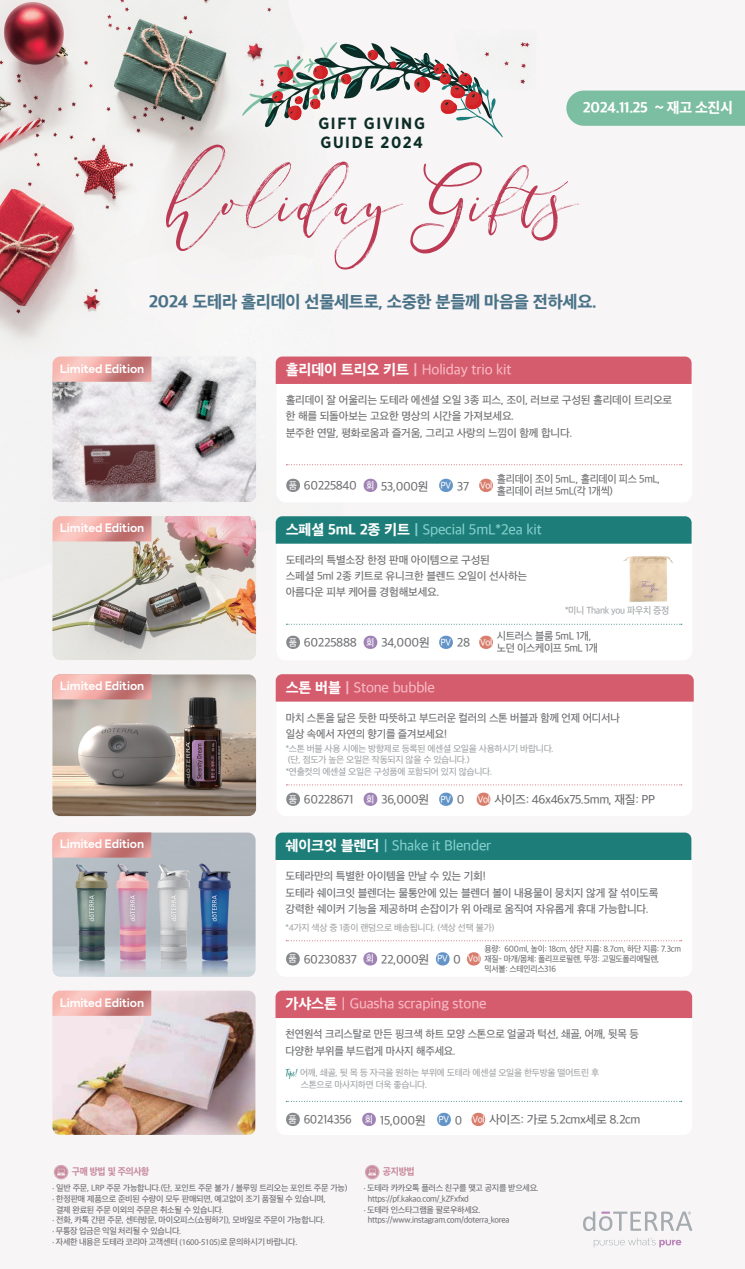
<style>
.page{position:relative;width:745px;height:1269px;background:#fff}
.page>*{position:absolute;margin:0;border:0;box-sizing:border-box;transform-origin:0 0}
.t1{font:118.25px "Festive Script Rough Ink";color:#bc3a54}
.t2{font:17.5px "Apple SD Gothic Neo EB00";letter-spacing:-.02em;color:#4a7287}
.t3{font:700 16.25px/19px "Gotham Narrow";letter-spacing:.1em;color:#0c2d25}
.t4{font:15px "Apple SD Gothic Neo M00";letter-spacing:-.01em;color:#f8bac6}
.t5{font:15px "Apple SD Gothic Neo M00";letter-spacing:-.01em;color:#84cfcb}
.t6{font:15px "Apple SD Gothic Neo EB00";letter-spacing:-.03em;color:#fff}
.t7{font:12.5px "Apple SD Gothic Neo M00";letter-spacing:-.03em;color:#6c6d70}
.t8{font:12.5px "Apple SD Gothic Neo M00";letter-spacing:-.03em;color:#6c6d70;scale:.95 1}
.t9{font:700 11.62px "LINE Seed Sans KR";letter-spacing:-.01em;color:#fff}
.t10{font:11.25px/16.2px "Apple SD Gothic Neo M00";letter-spacing:-.02em;color:#6c6d70}
.t11{font:11.25px/12.5px "Apple SD Gothic Neo M00";letter-spacing:-.02em;color:#6c6d70;scale:.95 1}
.t12{font:10px "Apple SD Gothic Neo M00";letter-spacing:-.03em;color:#fff;scale:.95 1}
.t13{font:10px "Apple SD Gothic Neo M00";letter-spacing:-.03em;color:#a2a4a7;scale:.95 1}
.t14{font:10px "Apple SD Gothic Neo EB00";letter-spacing:-.03em;color:#c98c9f;scale:.94 1}
.t15{font:9.38px/11.2px "Apple SD Gothic Neo M00";letter-spacing:-.03em;color:#a2a4a7}
.t16{font:8.75px "Apple SD Gothic Neo M00";letter-spacing:-.03em;color:#6c6d70}
.t17{font:8.75px/10px "Apple SD Gothic Neo M00";letter-spacing:-.03em;color:#6c6d70;scale:.95 1}
.s1{font-family:"Apple SD Gothic Neo EB00";color:#fff}
.s2{font-family:"Apple SD Gothic Neo EB00"}
.s3{font-size:10px;color:#fff}
.s4{font-size:12.5px;color:#6c6d70}
.s5{font-family:"Hello Beautiful";font-size:11.25px;color:#1d7d79}
.s6{font-family:"Myriad Pro"}
</style>
<div class="page">
<img style="left:0;top:0;width:744px;height:1248px">
<div style="left:566px;top:91px;width:178px;height:35px;background:#7cbea1"></div>
<svg style="left:242px;top:42px;width:260px;height:96px"></svg>
<svg style="left:54px;top:1165px;width:14px;height:14px"></svg>
<div style="left:365px;top:1165px;width:14px;height:14px;background:#d7aab8;border-radius:50%"></div>
<svg style="left:365px;top:1165px;width:13px;height:14px"></svg>
<svg style="left:582px;top:1211px;width:110px;height:20px"></svg>
<svg style="left:593px;top:1238px;width:88px;height:9px"></svg>
<img style="left:52px;top:356px;width:204px;height:146px">
<div style="left:276px;top:368px;width:416px;height:134px;background:#fff;border-radius:10px"></div>
<div style="left:275px;top:356px;width:416px;height:28px;background:#d55c6c"></div>
<svg style="left:286px;top:464px;width:395px;height:1px"></svg>
<svg style="left:286px;top:478px;width:14px;height:14px"></svg>
<svg style="left:363px;top:478px;width:14px;height:14px"></svg>
<svg style="left:439px;top:478px;width:13px;height:14px"></svg>
<svg style="left:479px;top:478px;width:13px;height:14px"></svg>
<img style="left:52px;top:674px;width:204px;height:142px">
<div style="left:276px;top:686px;width:416px;height:130px;background:#fff;border-radius:10px"></div>
<div style="left:275px;top:674px;width:418px;height:27px;background:#d55c6c"></div>
<svg style="left:286px;top:784px;width:395px;height:22px"></svg>
<svg style="left:53px;top:674px;width:98px;height:25px"></svg>
<img style="left:52px;top:516px;width:204px;height:144px">
<div style="left:276px;top:528px;width:416px;height:132px;background:#fff;border-radius:10px"></div>
<svg style="left:275px;top:516px;width:416px;height:28px"></svg>
<svg style="left:286px;top:624px;width:395px;height:1px"></svg>
<svg style="left:286px;top:635px;width:14px;height:14px"></svg>
<svg style="left:363px;top:635px;width:14px;height:14px"></svg>
<svg style="left:439px;top:635px;width:13px;height:14px"></svg>
<svg style="left:479px;top:635px;width:13px;height:14px"></svg>
<img style="left:622px;top:538px;width:53px;height:64px">
<svg style="left:53px;top:516px;width:98px;height:25px"></svg>
<svg style="left:53px;top:356px;width:98px;height:26px"></svg>
<div style="left:276px;top:1002px;width:415px;height:133px;background:#fff;border-radius:10px"></div>
<div style="left:275px;top:990px;width:416px;height:28px;background:#d55c6c"></div>
<svg style="left:286px;top:1101px;width:395px;height:1px"></svg>
<svg style="left:286px;top:1112px;width:14px;height:14px"></svg>
<svg style="left:362px;top:1112px;width:14px;height:14px"></svg>
<svg style="left:437px;top:1112px;width:13px;height:14px"></svg>
<svg style="left:471px;top:1112px;width:14px;height:14px"></svg>
<img style="left:52px;top:990px;width:203px;height:145px">
<svg style="left:52px;top:990px;width:99px;height:26px"></svg>
<img style="left:52px;top:832px;width:203px;height:145px">
<div style="left:276px;top:844px;width:415px;height:133px;background:#fff;border-radius:9px"></div>
<div style="left:275px;top:832px;width:416px;height:28px;background:#1d7d79"></div>
<svg style="left:286px;top:940px;width:395px;height:1px"></svg>
<svg style="left:286px;top:952px;width:14px;height:14px"></svg>
<svg style="left:363px;top:952px;width:14px;height:14px"></svg>
<svg style="left:435px;top:952px;width:14px;height:14px"></svg>
<svg style="left:467px;top:952px;width:13px;height:14px"></svg>
<svg style="left:52px;top:832px;width:99px;height:25px"></svg>
<h3 class="t6" style="left:582px;top:97px;width:151px">2024.11.25 ~ 재고 소진시</h3>
<h3 class="t3" style="left:318px;top:114px;width:108px">GIFT GIVING<br>GUIDE 2024</h3>
<h1 class="t1" style="left:173px;top:134px;width:407px">holiday Gifts</h1>
<h2 class="t2" style="left:149px;top:288px;width:449px">2024 도테라 홀리데이 선물세트로, 소중한 분들께 마음을 전하세요.</h2>
<p class="t9" style="left:60px;top:363px;width:86px">Limited Edition</p>
<h3 class="t4" style="left:285px;top:359px;width:227px"><span class="s1">홀리데이 트리오 키트</span><span class="s2">ㅣ</span>Holiday trio kit</h3>
<p class="t10" style="left:285px;top:391px;width:388px">홀리데이 잘 어울리는 도테라 에센셜 오일 3종 피스, 조이, 러브로 구성된 홀리데이 트리오로 한 해를 되돌아보는 고요한 명상의 시간을 가져보세요.<br>분주한 연말, 평화로움과 즐거움, 그리고 사랑의 느낌이 함께 합니다.</p>
<p class="t7" style="left:288px;top:477px;width:87px"><span class="s3">품</span> 60225840 <span class="s3">회</span></p>
<p class="t12" style="left:440px;top:478px;width:56px">PV <span class="s4">37</span> Vol</p>
<p class="t11" style="left:496px;top:471px;width:173px">홀리데이 조이 5mL., 홀리데이 피스 5mL, 홀리데이 러브 5mL(각 1개씩)</p>
<p class="t7" style="left:381px;top:477px;width:49px">53,000원</p>
<p class="t9" style="left:60px;top:522px;width:86px">Limited Edition</p>
<h3 class="t5" style="left:285px;top:519px;width:257px"><span class="s1">스페셜 5mL 2종 키트</span><span class="s2">ㅣ</span>Special 5mL*2ea kit</h3>
<p class="t10" style="left:285px;top:551px;width:243px">도테라의 특별소장 한정 판매 아이템으로 구성된<br>스페셜 5ml 2종 키트로 유니크한 블렌드 오일이 선사하는 아름다운 피부 케어를 경험해보세요.</p>
<p class="t13" style="left:564px;top:604px;width:111px">*미니 Thank you 파우치 증정</p>
<p class="t11" style="left:496px;top:628px;width:101px">시트러스 블룸 5mL 1개,</p>
<p class="t7" style="left:381px;top:634px;width:50px">34,000원</p>
<p class="t11" style="left:496px;top:641px;width:108px">노던 이스케이프 5mL 1개</p>
<p class="t7" style="left:288px;top:634px;width:87px"><span class="s3">품</span> 60225888 <span class="s3">회</span></p>
<p class="t12" style="left:440px;top:635px;width:56px">PV <span class="s4">28</span> Vol</p>
<p class="t9" style="left:60px;top:680px;width:86px">Limited Edition</p>
<h3 class="t4" style="left:285px;top:677px;width:151px"><span class="s1">스톤 버블</span><span class="s2">ㅣ</span>Stone bubble</h3>
<p class="t10" style="left:285px;top:709px;width:335px">마치 스톤을 닮은 듯한 따뜻하고 부드러운 컬러의 스톤 버블과 함께 언제 어디서나 일상 속에서 자연의 향기를 즐겨보세요!</p>
<p class="t15" style="left:285px;top:742px;width:269px">*스톤 버블 사용 시에는 방향제로 등록된 에센셜 오일을 사용하시기 바랍니다. (단, 점도가 높은 오일은 작동되지 않을 수 있습니다.)<br>*연출컷의 에센셜 오일은 구성품에 포함되어 있지 않습니다.</p>
<p class="t7" style="left:288px;top:791px;width:367px"><span class="s3">품</span> 60228671 <span class="s3">회</span> 36,000원 <span class="s3">PV</span> 0 <span class="s3">Vol</span> 사이즈: 46x46x75.5mm, 재질: PP</p>
<p class="t9" style="left:60px;top:838px;width:86px">Limited Edition</p>
<h3 class="t5" style="left:285px;top:835px;width:207px"><span class="s1">쉐이크잇 블렌더</span>ㅣShake it Blender</h3>
<p class="t10" style="left:285px;top:867px;width:374px">도테라만의 특별한 아이템을 만날 수 있는 기회!<br>도테라 쉐이크잇 블렌더는 물통안에 있는 블렌더 볼이 내용물이 뭉치지 않게 잘 섞이도록 강력한 쉐이커 기능을 제공하며 손잡이가 위 아래로 움직여 자유롭게 휴대 가능합니다.</p>
<p class="t15" style="left:285px;top:921px;width:210px">*4가지 색상 중 1종이 랜덤으로 배송됩니다. (색상 선택 불가)</p>
<p class="t7" style="left:288px;top:951px;width:87px"><span class="s3">품</span> 60230837 <span class="s3">회</span></p>
<p class="t12" style="left:437px;top:952px;width:47px">PV <span class="s4">0</span> Vol</p>
<p class="t17" style="left:484px;top:943px;width:208px">용량: 600ml, 높이: 18cm, 상단 지름: 8.7cm, 하단 지름: 7.3cm 재질- 마개/몸체: 폴리프로필렌, 뚜껑: 고밀도폴리에틸렌, 믹서볼: 스테인리스316</p>
<p class="t7" style="left:380px;top:951px;width:50px">22,000원</p>
<p class="t9" style="left:60px;top:997px;width:86px">Limited Edition</p>
<h3 class="t4" style="left:285px;top:993px;width:202px"><span class="s1">가샤스톤</span>ㅣGuasha scraping stone</h3>
<p class="t10" style="left:285px;top:1025px;width:354px">천연원석 크리스탈로 만든 핑크색 하트 모양 스톤으로 얼굴과 턱선, 쇄골, 어깨, 뒷목 등 다양한 부위를 부드럽게 마사지 해주세요.</p>
<p class="t15" style="left:301px;top:1066px;width:300px;text-indent:-15px"><span class="s5">Tips!</span> 어깨, 쇄골, 뒷 목 등 자극을 원하는 부위에 도테라 에센셜 오일을 한두방울 떨어트린 후 스톤으로 마사지하면 더욱 좋습니다.</p>
<p class="t8" style="left:288px;top:1111px;width:371px"><span class="s3">품</span> 60214356 <span class="s3">회</span> 15,000원 <span class="s3">PV</span> 0 <span class="s3">Vol</span> 사이즈: 가로 5.2cmx세로 8.2cm</p>
<p class="t14" style="left:72px;top:1164px;width:84px">구매 방법 및 주의사항</p>
<p class="t16" style="left:53px;top:1181px;width:296px"><span class="s6">∙</span> 일반 주문, LRP 주문 가능합니다.(단, 포인트 주문 불가 / 블루밍 트리오는 포인트 주문 가능)</p>
<p class="t16" style="left:53px;top:1192px;width:274px"><span class="s6">∙</span> 한정판매 제품으로 준비된 수량이 모두 판매되면, 예고없이 조기 품절될 수 있습니며,</p>
<p class="t16" style="left:56px;top:1203px;width:169px">결제 완료된 주문 이외의 주문은 취소될 수 있습니다.</p>
<p class="t16" style="left:53px;top:1214px;width:274px"><span class="s6">∙</span> 전화, 카톡 간편 주문, 센터방문, 마이오피스(쇼핑하기), 모바일로 주문이 가능합니다.</p>
<p class="t16" style="left:53px;top:1225px;width:130px"><span class="s6">∙</span> 무통장 입금은 익일 처리될 수 있습니다<span class="s6">.</span></p>
<p class="t16" style="left:53px;top:1236px;width:246px"><span class="s6">∙</span> 자세한 내용은 도테라 코리아 고객센터 <span class="s6">(1600-5105)</span>로 문의하시기 바랍니다<span class="s6">.</span></p>
<p class="t14" style="left:382px;top:1164px;width:35px">공지방법</p>
<p class="t16" style="left:363px;top:1181px;width:177px"><span class="s6">∙</span> 도테라 카카오톡 플러스 친구를 맺고 공지를 받으세요.</p>
<p class="t16" style="left:367px;top:1192px;width:103px">https://pf.kakao.com/_kZFxfxd</p>
<p class="t16" style="left:363px;top:1203px;width:119px"><span class="s6">∙</span> 도테라 인스타그램을 팔로우하세요.</p>
<p class="t16" style="left:367px;top:1214px;width:143px">https://www.instagram.com/doterra_korea</p>
</div>
